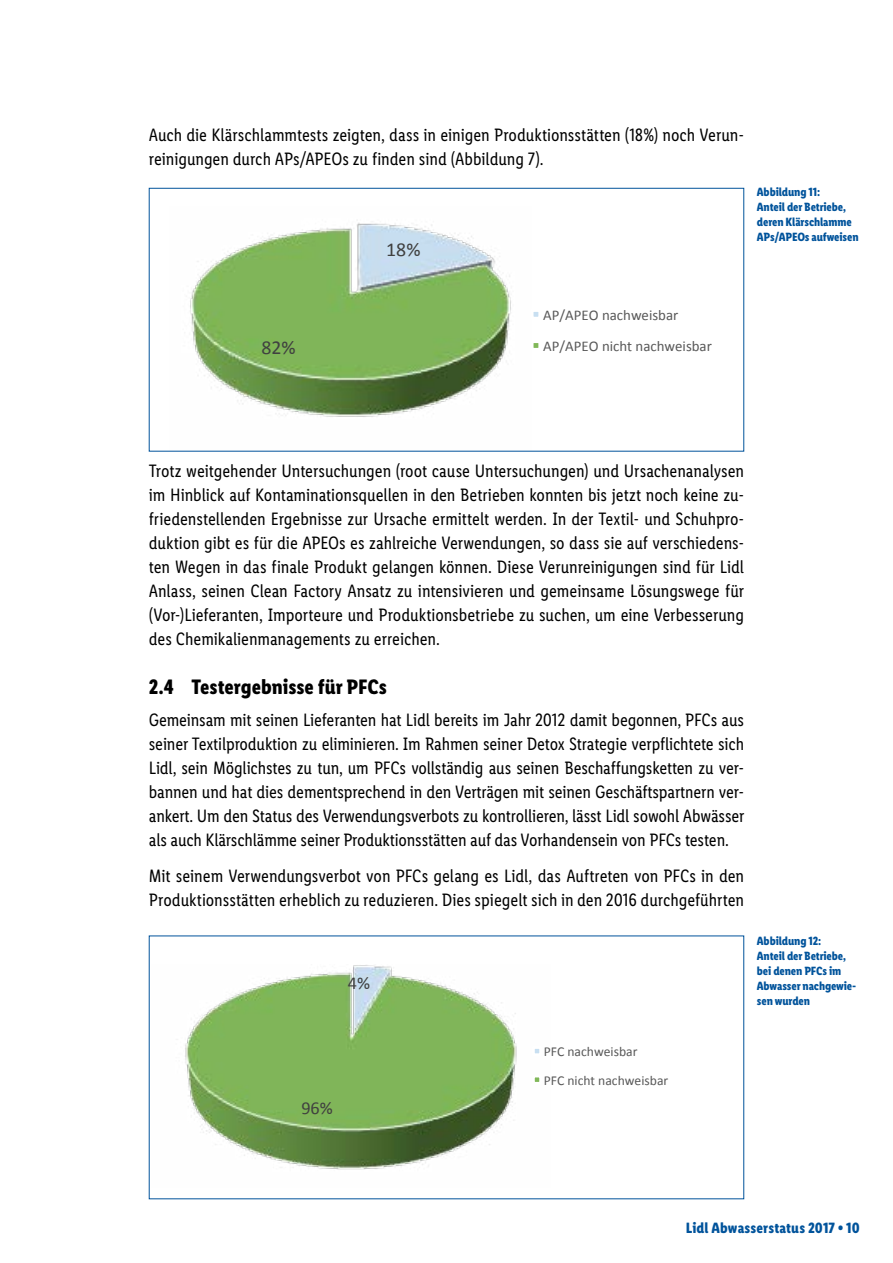
<style>
.page{position:relative;width:893px;height:1263px;background:#fff}
.page>*{position:absolute;margin:0;border:0;box-sizing:border-box;transform-origin:0 0}
.t1{font:700 21px "Lidl Font Condensed";color:#000}
.t2{font:19.8px "Calibri";color:#404040}
.t3{font:18.15px "Calibri";color:#404040}
.t4{font:18px/24px "Lidl Font Condensed";letter-spacing:-.005em;color:#000}
.t5{font:700 15px "Lidl Font Condensed";letter-spacing:.01em;color:#00539b}
.t6{font:14.85px/31.2px "Calibri";color:#595959}
.t7{font:13.65px/28.7px "Calibri";color:#595959}
.t8{font:700 12px/15px "Lidl Font Condensed";letter-spacing:-.01em;color:#00539b}
</style>
<div class="page">
<svg style="left:190px;top:223px;width:349px;height:194px"></svg>
<div style="left:149px;top:188px;width:595px;height:264px;border:1px solid #00539b"></div>
<svg style="left:185px;top:965px;width:355px;height:205px"></svg>
<p class="t4" style="left:149px;top:123px;width:597px">Auch die Klärschlammtests zeigten, dass in einigen Produktionsstätten (18%) noch Verun&shy;reinigungen durch APs/APEOs zu finden sind (Abbildung 7).</p>
<p class="t2" style="left:386px;top:237px;width:36px">18%</p>
<p class="t8" style="left:757px;top:185px;width:103px">Abbildung 11:<br>Anteil der Betriebe, deren Klärschlamme<br>APs/APEOs aufweisen</p>
<p class="t2" style="left:261px;top:334px;width:36px">82%</p>
<p class="t6" style="left:543px;top:300px;width:170px">AP/APEO nachweisbar<br>AP/APEO nicht nachweisbar</p>
<p class="t4" style="left:149px;top:459px;width:597px;text-align:justify">Trotz weitgehender Untersuchungen (root cause Untersuchungen) und Ursachenanalysen im Hinblick auf Kontaminationsquellen in den Betrieben konnten bis jetzt noch keine zu&shy;friedenstellenden Ergebnisse zur Ursache ermittelt werden. In der Textil- und Schuhpro&shy;duktion gibt es für die APEOs es zahlreiche Verwendungen, so dass sie auf verschiedens&shy;ten Wegen in das finale Produkt gelangen können. Diese Verunreinigungen sind für Lidl Anlass, seinen Clean Factory Ansatz zu intensivieren und gemeinsame Lösungswege für (Vor-)Lieferanten, Importeure und Produktionsbetriebe zu suchen, um eine Verbesserung des Chemikalienmanagements zu erreichen.</p>
<p class="t1" style="left:149px;top:674px;width:240px">2.4 Testergebnisse für PFCs</p>
<p class="t4" style="left:149px;top:708px;width:597px;text-align:justify">Gemeinsam mit seinen Lieferanten hat Lidl bereits im Jahr 2012 damit begonnen, PFCs aus seiner Textilproduktion zu eliminieren. Im Rahmen seiner Detox Strategie verpflichtete sich Lidl, sein Möglichstes zu tun, um PFCs vollständig aus seinen Beschaffungsketten zu ver&shy;bannen und hat dies dementsprechend in den Verträgen mit seinen Geschäftspartnern ver&shy;ankert. Um den Status des Verwendungsverbots zu kontrollieren, lässt Lidl sowohl Abwässer als auch Klärschlämme seiner Produktionsstätten auf das Vorhandensein von PFCs testen.</p>
<p class="t4" style="left:149px;top:864px;width:597px">Mit seinem Verwendungsverbot von PFCs gelang es Lidl, das Auftreten von PFCs in den<br>Produktionsstätten erheblich zu reduzieren. Dies spiegelt sich in den 2016 durchgeführten</p>
<p class="t3" style="left:348px;top:972px;width:24px">4%</p>
<p class="t8" style="left:757px;top:933px;width:101px">Abbildung 12:<br>Anteil der Betriebe, bei denen PFCs im<br>Abwasser nachgewie&shy;sen wurden</p>
<p class="t3" style="left:301px;top:1097px;width:33px">96%</p>
<p class="t7" style="left:544px;top:1037px;width:126px">PFC nachweisbar<br>PFC nicht nachweisbar</p>
<p class="t5" style="left:686px;top:1219px;width:175px">Lidl Abwasserstatus 2017 • 10</p>
</div>
